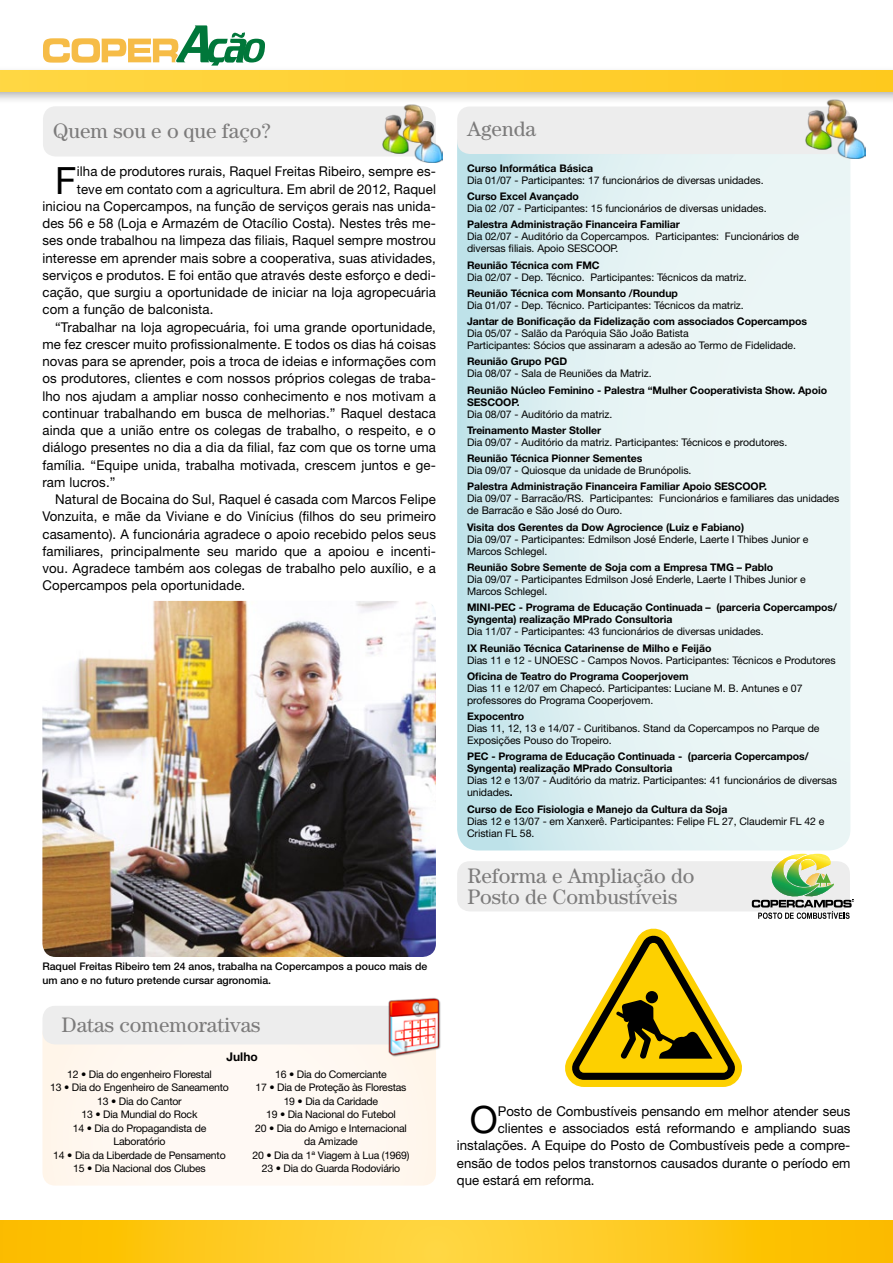
<style>
.page{position:relative;width:893px;height:1263px;background:#fff}
.page>*{position:absolute;margin:0;border:0;box-sizing:border-box;transform-origin:0 0}
.t1{font:37.65px "Helvetica Neue LT Std";color:#000}
.t2{font:21px/21px "Century";color:#7c7b7b}
.t3{font:13.5px "Helvetica Neue LT Std";letter-spacing:.01em;color:#000}
.t4{font:700 12px "Helvetica Neue LT Std";color:#000}
.t5{font:10.5px/13.5px "Helvetica Neue LT Std";letter-spacing:-.005em;color:#000}
.t6{font:700 10.5px/12px "Helvetica Neue LT Std";letter-spacing:-.005em;color:#000}
.t7{font:500 10.5px/13.5px "Helvetica Neue LT Std";color:#000}
.s1{font-weight:700}
</style>
<div class="page">
<svg style="left:565px;top:928px;width:177px;height:159px"></svg>
<svg style="left:43px;top:25px;width:222px;height:40px"></svg>
<div style="left:0;top:65px;width:893px;height:40px;background:#000;opacity:.3"></div>
<div style="left:0;top:70px;width:893px;height:21px;background:linear-gradient(to right,#ffd744,#fec91f)"></div>
<svg style="left:0;top:1220px;width:893px;height:43px;background:#fdc81c"></svg>
<div style="left:43px;top:106px;width:393px;height:51px;background:#ededed;border-radius:13px"></div>
<div style="left:457px;top:861px;width:393px;height:50px;background:#ededed;border-radius:13px"></div>
<img style="left:42px;top:601px;width:394px;height:356px">
<svg style="left:457px;top:145px;width:393px;height:705px;background:#e0f0f2"></svg>
<div style="left:457px;top:107px;width:393px;height:47px;background:#ededed;border-radius:13px"></div>
<img style="left:806px;top:98px;width:60px;height:60px">
<img style="left:382px;top:103px;width:60px;height:60px">
<div style="left:42px;top:1035px;width:394px;height:150px;background:#fff9f2"></div>
<div style="left:42px;top:1006px;width:392px;height:38px;background:#ededed;border-radius:13px"></div>
<img style="left:384px;top:998px;width:57px;height:60px">
<svg style="left:752px;top:854px;width:102px;height:65px"></svg>
<h2 class="t2" style="left:53px;top:120px;width:219px">Quem sou e o que faço?</h2>
<h1 class="t1" style="left:55px;top:158px;width:23px">F</h1>
<p class="t3" style="left:77px;top:163px;width:361px">ilha de produtores rurais, Raquel Freitas Ribeiro, sempre es-</p>
<p class="t3" style="left:77px;top:181px;width:361px">teve em contato com a agricultura. Em abril de 2012, Raquel</p>
<p class="t3" style="left:42px;top:198px;width:395px">iniciou na Copercampos, na função de serviços gerais nas unida-</p>
<p class="t3" style="left:42px;top:215px;width:395px">des 56 e 58 (Loja e Armazém de Otacílio Costa). Nestes três me-</p>
<p class="t3" style="left:42px;top:232px;width:395px">ses onde trabalhou na limpeza das filiais, Raquel sempre mostrou</p>
<p class="t3" style="left:42px;top:250px;width:395px">interesse em aprender mais sobre a cooperativa, suas atividades,</p>
<p class="t3" style="left:42px;top:267px;width:395px">serviços e produtos. E foi então que através deste esforço e dedi-</p>
<p class="t3" style="left:42px;top:284px;width:395px">cação, que surgiu a oportunidade de iniciar na loja agropecuária</p>
<p class="t3" style="left:42px;top:301px;width:173px">com a função de balconista.</p>
<p class="t3" style="left:55px;top:319px;width:382px">“Trabalhar na loja agropecuária, foi uma grande oportunidade,</p>
<p class="t3" style="left:42px;top:336px;width:395px">me fez crescer muito profissionalmente. E todos os dias há coisas</p>
<p class="t3" style="left:42px;top:353px;width:395px">novas para se aprender, pois a troca de ideias e informações com</p>
<p class="t3" style="left:42px;top:371px;width:395px">os produtores, clientes e com nossos próprios colegas de traba-</p>
<p class="t3" style="left:42px;top:388px;width:395px">lho nos ajudam a ampliar nosso conhecimento e nos motivam a</p>
<p class="t3" style="left:42px;top:405px;width:395px">continuar trabalhando em busca de melhorias.” Raquel destaca</p>
<p class="t3" style="left:42px;top:422px;width:395px">ainda que a união entre os colegas de trabalho, o respeito, e o</p>
<p class="t3" style="left:42px;top:440px;width:395px">diálogo presentes no dia a dia da filial, faz com que os torne uma</p>
<p class="t3" style="left:42px;top:457px;width:395px">família. “Equipe unida, trabalha motivada, crescem juntos e ge-</p>
<p class="t3" style="left:42px;top:474px;width:75px">ram lucros.”</p>
<p class="t3" style="left:55px;top:491px;width:382px">Natural de Bocaina do Sul, Raquel é casada com Marcos Felipe</p>
<p class="t3" style="left:42px;top:509px;width:395px">Vonzuita, e mãe da Viviane e do Vinícius (filhos do seu primeiro</p>
<p class="t3" style="left:42px;top:526px;width:395px">casamento). A funcionária agradece o apoio recebido pelos seus</p>
<p class="t3" style="left:42px;top:543px;width:395px">familiares, principalmente seu marido que a apoiou e incenti-</p>
<p class="t3" style="left:42px;top:560px;width:395px">vou. Agradece também aos colegas de trabalho pelo auxílio, e a</p>
<p class="t3" style="left:42px;top:578px;width:204px">Copercampos pela oportunidade.</p>
<h2 class="t2" style="left:467px;top:118px;width:70px">Agenda</h2>
<p class="t6" style="left:467px;top:162px;width:127px">Curso Informática Básica</p>
<p class="t5" style="left:467px;top:173px;width:298px">Dia 01/07 - Participantes: 17 funcionários de diversas unidades.</p>
<p class="t6" style="left:467px;top:190px;width:113px">Curso Excel Avançado</p>
<p class="t5" style="left:467px;top:201px;width:301px">Dia 02 /07 - Participantes: 15 funcionários de diversas unidades.</p>
<p class="t6" style="left:467px;top:218px;width:214px">Palestra Administração Financeira Familiar</p>
<p class="t5" style="left:467px;top:230px;width:334px;line-height:12px">Dia 02/07 - Auditório da Copercampos. Participantes: Funcionários de diversas filiais. Apoio SESCOOP.</p>
<p class="t6" style="left:467px;top:259px;width:134px">Reunião Técnica com FMC</p>
<p class="t5" style="left:467px;top:270px;width:281px">Dia 02/07 - Dep. Técnico. Participantes: Técnicos da matriz.</p>
<p class="t6" style="left:467px;top:287px;width:212px">Reunião Técnica com Monsanto /Roundup</p>
<p class="t5" style="left:467px;top:298px;width:278px">Dia 01/07 - Dep. Técnico. Participantes: Técnicos da matriz.</p>
<p class="t6" style="left:467px;top:315px;width:341px">Jantar de Bonificação da Fidelização com associados Copercampos</p>
<p class="t5" style="left:467px;top:327px;width:331px;line-height:12px">Dia 05/07 - Salão da Paróquia São João Batista<br>Participantes: Sócios que assinaram a adesão ao Termo de Fidelidade.</p>
<p class="t6" style="left:467px;top:355px;width:102px">Reunião Grupo PGD</p>
<p class="t5" style="left:467px;top:367px;width:186px">Dia 08/07 - Sala de Reuniões da Matriz.</p>
<p class="t6" style="left:467px;top:384px;width:361px">Reunião Núcleo Feminino - Palestra “Mulher Cooperativista Show. Apoio<br>SESCOOP.</p>
<p class="t5" style="left:467px;top:407px;width:147px">Dia 08/07 - Auditório da matriz.</p>
<p class="t6" style="left:467px;top:424px;width:136px">Treinamento Master Stoller</p>
<p class="t5" style="left:467px;top:435px;width:322px">Dia 09/07 - Auditório da matriz. Participantes: Técnicos e produtores.</p>
<p class="t6" style="left:467px;top:452px;width:177px">Reunião Técnica Pionner Sementes</p>
<p class="t5" style="left:467px;top:464px;width:226px">Dia 09/07 - Quiosque da unidade de Brunópolis.</p>
<p class="t6" style="left:467px;top:480px;width:302px">Palestra Administração Financeira Familiar Apoio SESCOOP.</p>
<p class="t5" style="left:467px;top:493px;width:374px;line-height:12px">Dia 09/07 - Barracão/RS. Participantes: Funcionários e familiares das unidades de Barracão e São José do Ouro.</p>
<p class="t6" style="left:467px;top:521px;width:278px">Visita dos Gerentes da Dow Agrocience (Luiz e Fabiano)</p>
<p class="t5" style="left:467px;top:533px;width:343px;line-height:12px">Dia 09/07 - Participantes: Edmilson José Enderle, Laerte I Thibes Junior e<br>Marcos Schlegel.</p>
<p class="t6" style="left:467px;top:561px;width:308px">Reunião Sobre Semente de Soja com a Empresa TMG – Pablo</p>
<p class="t5" style="left:467px;top:573px;width:340px;line-height:12px">Dia 09/07 - Participantes Edmilson José Enderle, Laerte I Thibes Junior e<br>Marcos Schlegel.</p>
<p class="t6" style="left:467px;top:601px;width:371px">MINI-PEC - Programa de Educação Continuada – (parceria Copercampos/<br>Syngenta) realização MPrado Consultoria</p>
<p class="t5" style="left:467px;top:625px;width:298px">Dia 11/07 - Participantes: 43 funcionários de diversas unidades.</p>
<p class="t6" style="left:467px;top:641px;width:246px">IX Reunião Técnica Catarinense de Milho e Feijão</p>
<p class="t5" style="left:467px;top:653px;width:370px">Dias 11 e 12 - UNOESC - Campos Novos. Participantes: Técnicos e Produtores</p>
<p class="t6" style="left:467px;top:670px;width:223px">Oficina de Teatro do Programa Cooperjovem</p>
<p class="t5" style="left:467px;top:682px;width:337px;line-height:12px">Dias 11 e 12/07 em Chapecó. Participantes: Luciane M. B. Antunes e 07 professores do Programa Cooperjovem.</p>
<p class="t6" style="left:467px;top:710px;width:59px">Expocentro</p>
<p class="t5" style="left:467px;top:722px;width:354px;line-height:12px">Dias 11, 12, 13 e 14/07 - Curitibanos. Stand da Copercampos no Parque de<br>Exposições Pouso do Tropeiro.</p>
<p class="t6" style="left:467px;top:750px;width:343px">PEC - Programa de Educação Continuada - (parceria Copercampos/<br>Syngenta) realização MPrado Consultoria</p>
<p class="t5" style="left:467px;top:774px;width:371px;line-height:12px">Dias 12 e 13/07 - Auditório da matriz. Participantes: 41 funcionários de diversas unidades<span class="s1">.</span></p>
<p class="t6" style="left:467px;top:803px;width:262px">Curso de Eco Fisiologia e Manejo da Cultura da Soja</p>
<p class="t5" style="left:467px;top:815px;width:359px;line-height:12px">Dias 12 e 13/07 - em Xanxerê. Participantes: Felipe FL 27, Claudemir FL 42 e<br>Cristian FL 58.</p>
<h2 class="t2" style="left:467px;top:865px;width:228px">Reforma e Ampliação do<br>Posto de Combustíveis</h2>
<p class="t7" style="left:42px;top:960px;width:386px">Raquel Freitas Ribeiro tem 24 anos, trabalha na Copercampos a pouco mais de um ano e no futuro pretende cursar agronomia.</p>
<h2 class="t2" style="left:62px;top:1014px;width:200px">Datas comemorativas</h2>
<p class="t5" style="left:50px;top:1067px;width:180px;text-align:center">12 • Dia do engenheiro Florestal<br>13 • Dia do Engenheiro de Saneamento<br>13 • Dia do Cantor<br>13 • Dia Mundial do Rock<br>14 • Dia do Propagandista de<br>Laboratório<br>14 • Dia da Liberdade de Pensamento<br>15 • Dia Nacional dos Clubes</p>
<p class="t5" style="left:252px;top:1067px;width:159px;text-align:center">16 • Dia do Comerciante<br>17 • Dia de Proteção às Florestas<br>19 • Dia da Caridade<br>19 • Dia Nacional do Futebol<br>20 • Dia do Amigo e Internacional da Amizade<br>20 • Dia da 1ª Viagem à Lua (1969)<br>23 • Dia do Guarda Rodoviário</p>
<p class="t4" style="left:226px;top:1049px;width:33px">Julho</p>
<h1 class="t1" style="left:470px;top:1097px;width:30px">O</h1>
<p class="t3" style="left:498px;top:1103px;width:354px">Posto de Combustíveis pensando em melhor atender seus</p>
<p class="t3" style="left:498px;top:1120px;width:354px">clientes e associados está reformando e ampliando suas</p>
<p class="t3" style="left:457px;top:1137px;width:395px">instalações. A Equipe do Posto de Combustíveis pede a compre-</p>
<p class="t3" style="left:457px;top:1155px;width:395px">ensão de todos pelos transtornos causados durante o período em</p>
<p class="t3" style="left:457px;top:1172px;width:139px">que estará em reforma.</p>
</div>
